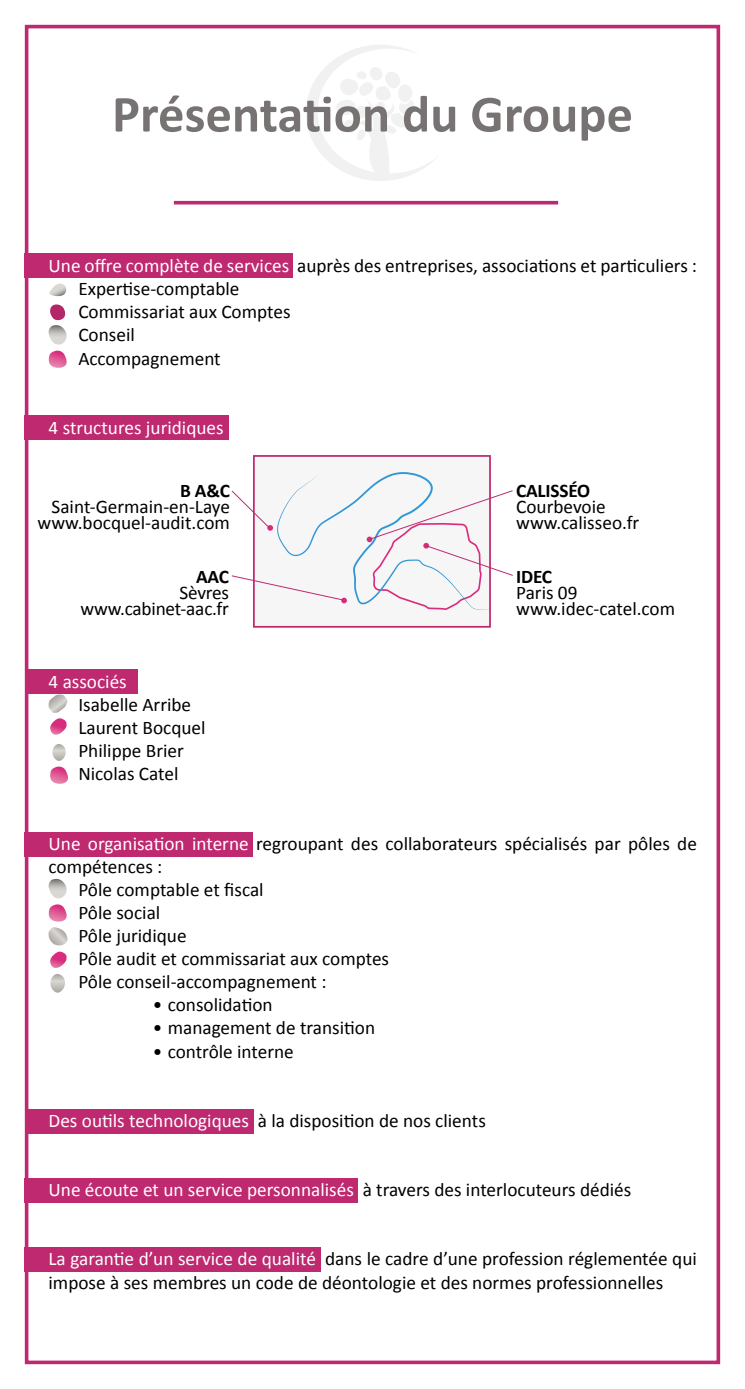
<style>
.page{position:relative;width:745px;height:1389px;background:#fff}
.page>*{position:absolute;margin:0;border:0;box-sizing:border-box;transform-origin:0 0}
.t1{font:700 52.5px "Calibri";color:#787373}
.t2{font:19.25px/23.1px "Calibri";color:#000}
.t3{font:19.25px "Calibri";color:#fff}
.t4{font:700 19.25px "Calibri";letter-spacing:-.01em;color:#000}
.s1{color:#fff}
.s2{color:#000}
</style>
<div class="page">
<hr style="left:174px;top:201px;width:383px;height:3px;background:#bf2970">
<svg style="left:306px;top:45px;width:129px;height:136px"></svg>
<div style="left:25px;top:25px;width:694px;height:1339px;border:4px solid #bf2970"></div>
<div style="left:25px;top:253px;width:268px;height:25px;background:#bf2970"></div>
<div style="left:25px;top:415px;width:204px;height:25px;background:#bf2970"></div>
<div style="left:25px;top:669px;width:112px;height:25px;background:#bf2970"></div>
<div style="left:25px;top:832px;width:228px;height:25px;background:#bf2970"></div>
<div style="left:25px;top:1109px;width:228px;height:25px;background:#bf2970"></div>
<div style="left:25px;top:1178px;width:333px;height:25px;background:#bf2970"></div>
<div style="left:25px;top:1247px;width:295px;height:25px;background:#bf2970"></div>
<div style="left:254px;top:456px;width:235px;height:171px;background:#f6f6f6"></div>
<div style="left:253px;top:455px;width:237px;height:173px;border:2px solid #bf2970"></div>
<svg style="left:231px;top:472px;width:282px;height:139px"></svg>
<svg style="left:50px;top:952px;width:17px;height:41px"></svg>
<svg style="left:48px;top:694px;width:20px;height:90px"></svg>
<svg style="left:49px;top:284px;width:18px;height:13px"></svg>
<svg style="left:48px;top:879px;width:19px;height:67px"></svg>
<svg style="left:48px;top:304px;width:19px;height:64px"></svg>
<h1 class="t1" style="left:112px;top:80px;width:522px">Présentation du Groupe</h1>
<p class="t2" style="left:78px;top:254px;width:619px;text-indent:-30px"><span class="s1">Une offre complète de services</span> auprès des entreprises, associations et particuliers :<br>Expertise-comptable<br>Commissariat aux Comptes<br>Conseil<br>Accompagnement</p>
<p class="t3" style="left:48px;top:415px;width:176px">4 structures juridiques</p>
<p class="t4" style="left:180px;top:478px;width:51px">B A&amp;C</p>
<p class="t2" style="left:37px;top:499px;width:194px;line-height:15.8px;text-align:right">Saint-Germain-en-Laye www.bocquel-audit.com</p>
<p class="t4" style="left:196px;top:565px;width:34px">AAC</p>
<p class="t2" style="left:80px;top:585px;width:150px;line-height:15.8px;text-align:right">Sèvres www.cabinet-aac.fr</p>
<p class="t3" style="left:48px;top:669px;width:80px">4 associés</p>
<p class="t2" style="left:78px;top:693px;width:129px">Isabelle Arribe<br>Laurent Bocquel<br>Philippe Brier<br>Nicolas Catel</p>
<p class="t4" style="left:516px;top:478px;width:76px">CALISSÉO</p>
<p class="t2" style="left:516px;top:499px;width:124px;line-height:15.8px">Courbevoie www.calisseo.fr</p>
<p class="t4" style="left:516px;top:565px;width:37px">IDEC</p>
<p class="t2" style="left:516px;top:585px;width:160px;line-height:15.8px">Paris 09 www.idec-catel.com</p>
<p class="t2" style="left:48px;top:832px;width:649px"><span class="s1">Une organisation interne</span> regroupant des collaborateurs spécialisés par pôles de</p>
<p class="t2" style="left:48px;top:855px;width:115px">compétences :</p>
<p class="t2" style="left:78px;top:878px;width:187px">Pôle comptable et fiscal</p>
<p class="t2" style="left:78px;top:901px;width:83px">Pôle social</p>
<p class="t2" style="left:78px;top:924px;width:110px">Pôle juridique</p>
<p class="t2" style="left:78px;top:947px;width:312px">Pôle audit et commissariat aux comptes</p>
<p class="t2" style="left:78px;top:970px;width:249px">Pôle conseil-accompagnement :</p>
<p class="t2" style="left:153px;top:993px;width:121px">• consolidation</p>
<p class="t2" style="left:153px;top:1017px;width:224px">• management de transition</p>
<p class="t2" style="left:153px;top:1040px;width:142px">• contrôle interne</p>
<p class="t2" style="left:48px;top:1109px;width:438px"><span class="s1">Des outils technologiques</span> à la disposition de nos clients</p>
<p class="t3" style="left:48px;top:1178px;width:584px">Une écoute et un service personnalisés <span class="s2">à travers des interlocuteurs dédiés</span></p>
<p class="t2" style="left:48px;top:1248px;width:649px"><span class="s1">La garantie d’un service de qualité</span> dans le cadre d’une profession réglementée qui impose à ses membres un code de déontologie et des normes professionnelles</p>
</div>
